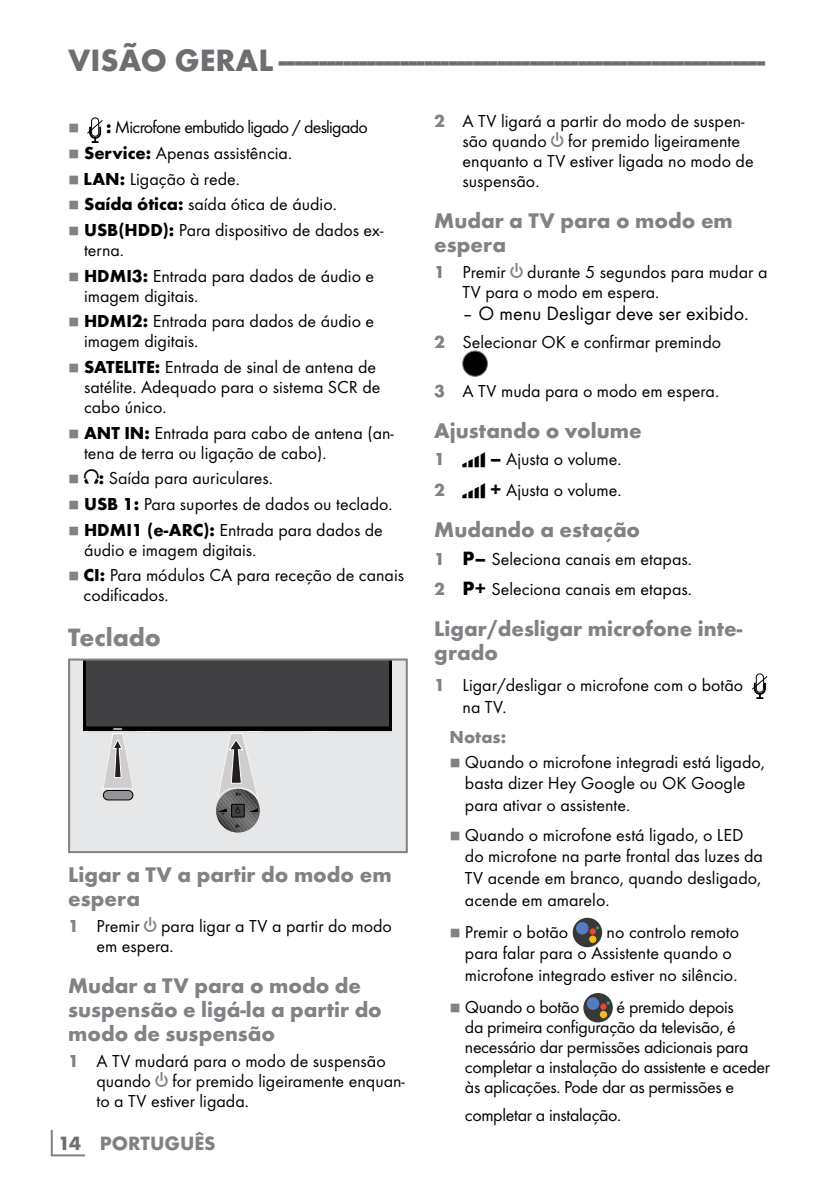
<style>
.page{position:relative;width:840px;height:1191px;background:#fff}
.page>*{position:absolute;margin:0;border:0;box-sizing:border-box;transform-origin:0 0}
.t1{font:700 32px "Futura TOT";color:#6d6e71}
.t2{font:700 26px "Futura TOT";color:#808285}
.t3{font:700 22px/24px "Futura TOT";color:#808285}
.t4{font:20px "Futura TOT Boo";color:#000}
.t5{font:700 20px "Futura TOT";color:#808285}
.t6{font:18px/20px "Futura TOT Boo";color:#000}
.t7{font:18px/20px "Futura TOT Boo";letter-spacing:-.02em;color:#000}
.t8{font:18px "Futura TOT Boo";letter-spacing:-.04em;color:#000}
.t9{font:700 18px "Futura TOT";letter-spacing:.005em;color:#808285}
.t10{font:8px "Grund Son Se";color:#808285}
.t11{font:700 5px "Myriad Pro";color:#000}
.s1{font-family:"Futura TOT";font-weight:700}
.s2{font-family:"Grund Son Vi";font-size:24px}
.s3{font-family:"Futura TOT";font-weight:700;color:#808285}
.s4{font-family:"Grund Son Vi";font-size:24px;color:#808285}
.s5{color:#6d6e71}
.s6{font-family:"Grund Telkom 1";font-size:14px}
.s7{font-family:"Futura TOT";font-weight:700;font-size:20px}
</style>
<div class="page">
<hr style="left:51px;top:1129px;width:2px;height:26px;background:#808285">
<hr style="left:51px;top:1154px;width:34px;height:2px;background:#808285">
<div style="left:462px;top:351px;width:25px;height:25px;background:#000;border-radius:50%"></div>
<div style="left:462px;top:351px;width:25px;height:25px;border:1px solid #76777a;border-radius:50%"></div>
<div style="left:755px;top:673px;width:8px;height:19px;border:1px solid #000;border-radius:3px"></div>
<svg style="left:752px;top:675px;width:15px;height:23px"></svg>
<svg style="left:572px;top:917px;width:29px;height:30px"></svg>
<svg style="left:589px;top:926px;width:9px;height:8px"></svg>
<svg style="left:588px;top:935px;width:8px;height:8px"></svg>
<div style="left:575px;top:922px;width:13px;height:12px;background:#547dbf;border-radius:50%"></div>
<div style="left:583px;top:993px;width:29px;height:29px;background:#383839;border-radius:50%"></div>
<svg style="left:600px;top:1001px;width:9px;height:8px"></svg>
<svg style="left:599px;top:1010px;width:7px;height:8px"></svg>
<div style="left:586px;top:997px;width:13px;height:12px;background:#547dbf;border-radius:50%"></div>
<div style="left:91px;top:117px;width:8px;height:20px;border:1px solid #000;border-radius:3px"></div>
<svg style="left:87px;top:119px;width:16px;height:23px"></svg>
<div style="left:69px;top:659px;width:337px;height:193px;background:#e6e7e8"></div>
<svg style="left:83px;top:661px;width:306px;height:171px"></svg>
<div style="left:103px;top:790px;width:30px;height:10px;background:#939598;border-radius:5px"></div>
<div style="left:103px;top:790px;width:30px;height:10px;border:1px solid #000;border-radius:5px"></div>
<div style="left:68px;top:658px;width:339px;height:195px;border:2px solid #808285"></div>
<h1 class="t1" style="left:68px;top:40px;width:698px">VISÃO GERAL-------------------------------------------------------------</h1>
<p class="t10" style="left:68px;top:124px;width:13px">7</p>
<p class="t8" style="left:106px;top:116px;width:263px"><span class="s1">:</span> Microfone embutido ligado / desligado</p>
<p class="t10" style="left:68px;top:150px;width:13px">7</p>
<p class="t6" style="left:84px;top:143px;width:209px"><span class="s1">Service:</span> Apenas assistência.</p>
<p class="t10" style="left:68px;top:175px;width:13px">7</p>
<p class="t6" style="left:83px;top:168px;width:158px"><span class="s1">LAN:</span> Ligação à rede.</p>
<p class="t10" style="left:68px;top:201px;width:13px">7</p>
<p class="t6" style="left:84px;top:194px;width:254px"><span class="s1">Saída ótica:</span> saída ótica de áudio.</p>
<p class="t10" style="left:68px;top:227px;width:13px">7</p>
<p class="t6" style="left:84px;top:220px;width:301px"><span class="s1">USB(HDD):</span> Para dispositivo de dados ex&shy;terna.</p>
<p class="t10" style="left:68px;top:272px;width:13px">7</p>
<p class="t6" style="left:84px;top:265px;width:291px"><span class="s1">HDMI3:</span> Entrada para dados de áudio e imagem digitais.</p>
<p class="t10" style="left:68px;top:318px;width:13px">7</p>
<p class="t6" style="left:84px;top:311px;width:291px"><span class="s1">HDMI2:</span> Entrada para dados de áudio e imagem digitais.</p>
<p class="t10" style="left:68px;top:364px;width:13px">7</p>
<p class="t6" style="left:84px;top:357px;width:298px"><span class="s1">SATELITE:</span> Entrada de sinal de antena de satélite. Adequado para o sistema SCR de cabo único.</p>
<p class="t10" style="left:68px;top:429px;width:13px">7</p>
<p class="t6" style="left:84px;top:422px;width:311px"><span class="s1">ANT IN:</span> Entrada para cabo de antena (an&shy;tena de terra ou ligação de cabo).</p>
<p class="t10" style="left:68px;top:475px;width:13px">7</p>
<p class="t6" style="left:84px;top:468px;width:190px"><span class="s2">U</span><span class="s1">:</span> Saída para auriculares.</p>
<p class="t10" style="left:68px;top:501px;width:13px">7</p>
<p class="t6" style="left:84px;top:494px;width:310px"><span class="s1">USB 1:</span> Para suportes de dados ou teclado.</p>
<p class="t10" style="left:68px;top:526px;width:13px">7</p>
<p class="t6" style="left:84px;top:519px;width:300px"><span class="s1">HDMI1 (e-ARC):</span> Entrada para dados de áudio e imagem digitais.</p>
<p class="t10" style="left:68px;top:572px;width:13px">7</p>
<p class="t6" style="left:83px;top:565px;width:322px"><span class="s1">CI:</span> Para módulos CA para receção de canais codificados.</p>
<h2 class="t2" style="left:68px;top:621px;width:94px">Teclado</h2>
<p class="t11" style="left:235px;top:791px;width:7px">P+</p>
<p class="t11" style="left:222px;top:810px;width:4px">+</p>
<p class="t11" style="left:253px;top:810px;width:3px">-</p>
<p class="t11" style="left:235px;top:823px;width:6px">P-</p>
<p class="t3" style="left:68px;top:862px;width:325px">Ligar a TV a partir do modo em espera</p>
<p class="t6" style="left:96px;top:916px;width:297px;text-indent:-28px"><span class="s3">1</span> Premir <span class="s4">8</span> para ligar a TV a partir do modo em espera.</p>
<p class="t3" style="left:68px;top:973px;width:315px">Mudar a TV para o modo de suspensão e ligá-la a partir do modo de suspensão</p>
<p class="t6" style="left:96px;top:1050px;width:310px;text-indent:-28px"><span class="s3">1</span> A TV mudará para o modo de suspensão quando <span class="s4">8</span> for premido ligeiramente enquan&shy;to a TV estiver ligada.</p>
<p class="t5" style="left:58px;top:1131px;width:159px"><span class="s5">14</span> PORTUGUÊS</p>
<p class="t6" style="left:462px;top:111px;width:292px;text-indent:-28px"><span class="s3">2</span> A TV ligará a partir do modo de suspen&shy;são quando <span class="s4">8</span> for premido ligeiramente enquanto a TV estiver ligada no modo de suspensão.</p>
<p class="t3" style="left:434px;top:208px;width:300px">Mudar a TV para o modo em espera</p>
<p class="t6" style="left:462px;top:261px;width:306px;text-indent:-28px"><span class="s3">1</span> Premir <span class="s4">8</span> durante 5 segundos para mudar a<br>TV para o modo em espera.</p>
<p class="t4" style="left:462px;top:301px;width:288px">– O menu Desligar deve ser exibido.</p>
<p class="t6" style="left:434px;top:332px;width:288px"><span class="s3">2</span> Selecionar OK e confirmar premindo</p>
<p class="t6" style="left:434px;top:380px;width:286px"><span class="s3">3</span> A TV muda para o modo em espera.</p>
<p class="t3" style="left:434px;top:418px;width:209px">Ajustando o volume</p>
<p class="t6" style="left:434px;top:444px;width:189px;line-height:30.6px"><span class="s3">1</span> <span class="s6">o</span> <span class="s7">–</span> Ajusta o volume.<br><span class="s3">2</span> <span class="s6">o</span> <span class="s7">+</span> Ajusta o volume.</p>
<p class="t3" style="left:434px;top:517px;width:207px">Mudando a estação</p>
<p class="t6" style="left:434px;top:543px;width:259px;line-height:30.6px"><span class="s3">1</span> <span class="s7">P–</span> Seleciona canais em etapas.<br><span class="s3">2</span> <span class="s7">P+</span> Seleciona canais em etapas.</p>
<p class="t3" style="left:434px;top:616px;width:309px">Ligar/desligar microfone inte&shy;grado</p>
<p class="t6" style="left:462px;top:674px;width:282px;line-height:21.6px;text-indent:-28px"><span class="s3">1</span> Ligar/desligar o microfone com o botão na TV.</p>
<p class="t9" style="left:449px;top:726px;width:58px">Notas:</p>
<p class="t10" style="left:449px;top:758px;width:13px">7</p>
<p class="t6" style="left:464px;top:750px;width:301px;line-height:21.6px">Quando o microfone integradi está ligado, basta dizer Hey Google ou OK Google para ativar o assistente.</p>
<p class="t10" style="left:449px;top:831px;width:13px">7</p>
<p class="t6" style="left:464px;top:824px;width:299px;line-height:21.6px">Quando o microfone está ligado, o LED do microfone na parte frontal das luzes da TV acende em branco, quando desligado, acende em amarelo.</p>
<p class="t10" style="left:449px;top:928px;width:13px">7</p>
<p class="t6" style="left:464px;top:921px;width:105px">Premir o botão</p>
<p class="t6" style="left:464px;top:920px;width:275px;line-height:21.6px;text-indent:142px">no controlo remoto para falar para o Assistente quando o microfone integrado estiver no silêncio.</p>
<p class="t10" style="left:449px;top:1003px;width:13px">7</p>
<p class="t7" style="left:464px;top:996px;width:116px">Quando o botão</p>
<p class="t7" style="left:464px;top:996px;width:306px;text-indent:152px">é premido depois<br>da primeira configuração da televisão, é necessário dar permissões adicionais para completar a instalação do assistente e aceder às aplicações. Pode dar as permissões e</p>
<p class="t7" style="left:464px;top:1104px;width:158px">completar a instalação.</p>
</div>
